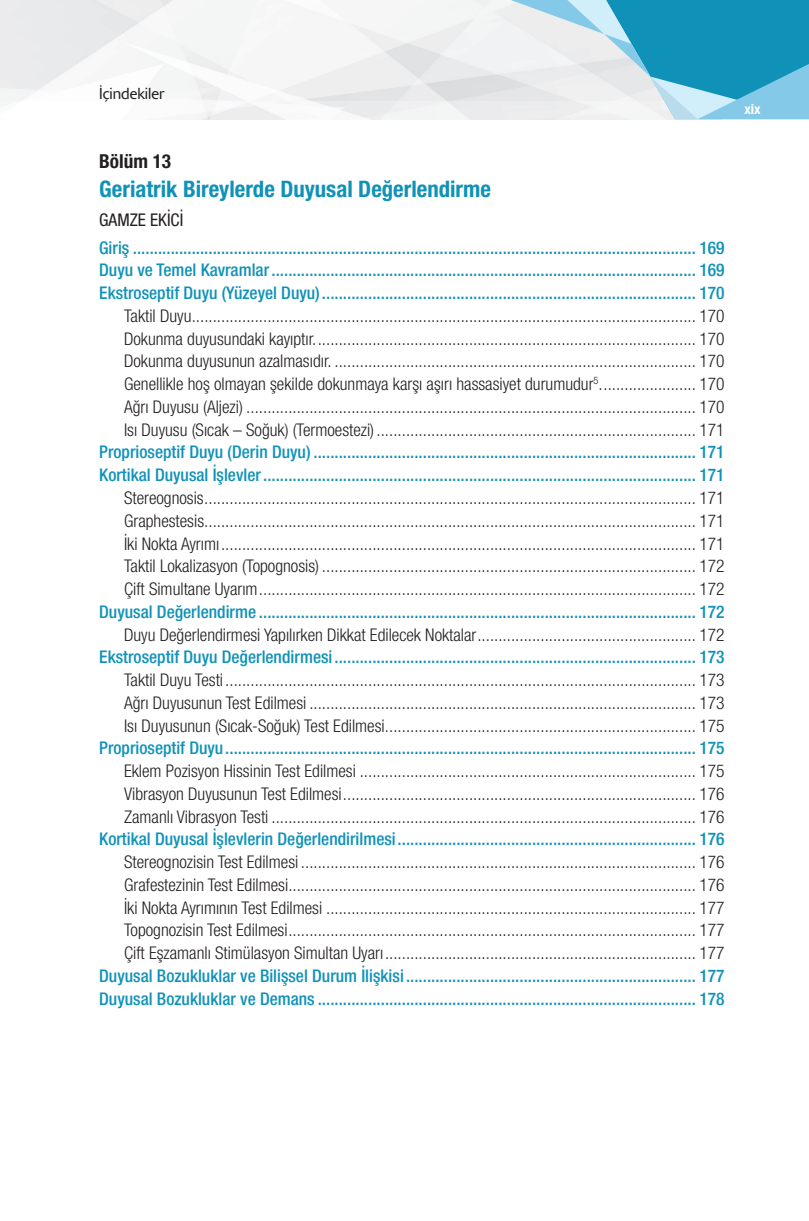
<style>
.page{position:relative;width:809px;height:1221px;background:#fff}
.page>*{position:absolute;margin:0;border:0;box-sizing:border-box;transform-origin:0 0}
.t1{font:700 22.75px "Helvetica 77 Cn";color:#1092b8}
.t2{font:700 19.25px "Helvetica 77 Cn";color:#231f20}
.t3{font:17.5px/22.8px "Helvetica 47 Lt Cn";color:#231f20;text-align:justify}
.t4{font:17.5px/22.8px "Helvetica 67 Med Cn";color:#1092b8}
.t5{font:17.5px "Helvetica 57 Cn";color:#231f20}
.t6{font:300 15.75px "Delta";color:#231f20}
.t7{font:700 14px "Helvetica 77 Cn";color:#fff}
</style>
<div class="page">
<svg style="left:510px;top:0;width:299px;height:119px;background:#7ec1d7"></svg>
<p class="t6" style="left:99px;top:85px;width:66px">İçindekiler</p>
<p class="t2" style="left:99px;top:149px;width:73px">Bölüm 13</p>
<h1 class="t1" style="left:99px;top:175px;width:393px">Geriatrik Bireylerde Duyusal Değerlendirme</h1>
<p class="t5" style="left:99px;top:209px;width:83px">GAMZE EKICI</p>
<p class="t4" style="left:99px;top:236px;width:627px;text-align:justify">Giriş ...................................................................................................................................... 169<br>Duyu ve Temel Kavramlar..................................................................................................... 169<br>Ekstroseptif Duyu (Yüzeyel Duyu)......................................................................................... 170</p>
<p class="t3" style="left:124px;top:304px;width:602px">Taktil Duyu........................................................................................................................ 170<br>Dokunma duyusundaki kayıptır........................................................................................... 170<br>Dokunma duyusunun azalmasıdır. ...................................................................................... 170<br>Genellikle hoş olmayan şekilde dokunmaya karşı aşırı hassasiyet durumudur<sup>5</sup>....................... 170<br>Ağrı Duyusu (Aljezi) ........................................................................................................... 170<br>Isı Duyusu (Sıcak – Soğuk) (Termoestezi) ............................................................................ 171</p>
<p class="t4" style="left:99px;top:440px;width:627px">Proprioseptif Duyu (Derin Duyu) ........................................................................................... 171<br>Kortikal Duyusal İşlevler....................................................................................................... 171</p>
<p class="t3" style="left:124px;top:486px;width:602px">Stereognosis..................................................................................................................... 171<br>Graphestesis..................................................................................................................... 171<br>İki Nokta Ayrımı................................................................................................................. 171<br>Taktil Lokalizasyon (Topognosis) ......................................................................................... 172<br>Çift Simultane Uyarım........................................................................................................ 172</p>
<p class="t4" style="left:99px;top:600px;width:627px">Duyusal Değerlendirme ........................................................................................................ 172</p>
<p class="t3" style="left:124px;top:623px;width:602px">Duyu Değerlendirmesi Yapılırken Dikkat Edilecek Noktalar.................................................... 172</p>
<p class="t4" style="left:99px;top:645px;width:627px">Ekstroseptif Duyu Değerlendirmesi...................................................................................... 173</p>
<p class="t3" style="left:124px;top:668px;width:602px">Taktil Duyu Testi ................................................................................................................ 173<br>Ağrı Duyusunun Test Edilmesi ............................................................................................ 173<br>Isı Duyusunun (Sıcak-Soğuk) Test Edilmesi.......................................................................... 175</p>
<p class="t4" style="left:99px;top:736px;width:627px">Proprioseptif Duyu................................................................................................................ 175</p>
<p class="t3" style="left:124px;top:759px;width:602px">Eklem Pozisyon Hissinin Test Edilmesi ................................................................................ 175<br>Vibrasyon Duyusunun Test Edilmesi.................................................................................... 176<br>Zamanlı Vibrasyon Testi ..................................................................................................... 176</p>
<p class="t4" style="left:99px;top:827px;width:627px">Kortikal Duyusal İşlevlerin Değerlendirilmesi....................................................................... 176</p>
<p class="t3" style="left:124px;top:850px;width:602px">Stereognozisin Test Edilmesi .............................................................................................. 176<br>Grafestezinin Test Edilmesi................................................................................................. 176<br>İki Nokta Ayrımının Test Edilmesi ........................................................................................ 177<br>Topognozisin Test Edilmesi................................................................................................. 177<br>Çift Eşzamanlı Stimülasyon Simultan Uyarı.......................................................................... 177</p>
<p class="t4" style="left:99px;top:964px;width:627px">Duyusal Bozukluklar ve Bilişsel Durum İlişkisi ..................................................................... 177<br>Duyusal Bozukluklar ve Demans .......................................................................................... 178</p>
<p class="t7" style="left:744px;top:100px;width:18px">xix</p>
</div>
